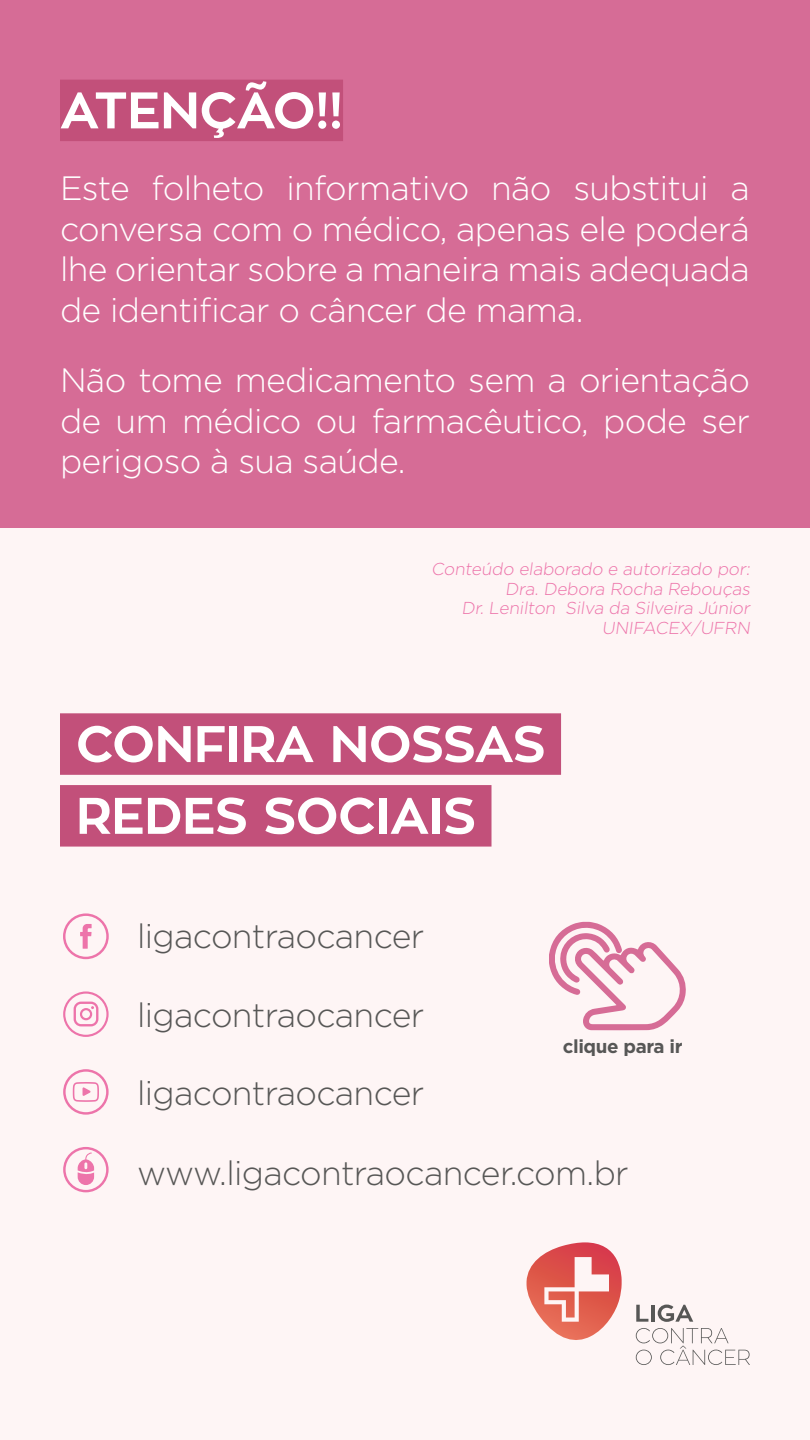
<style>
.page{position:relative;width:810px;height:1440px;background:#fff}
.page>*{position:absolute;margin:0;border:0;box-sizing:border-box;transform-origin:0 0}
.t1{font:700 51px/71.8px "Zona Pro";letter-spacing:-.01em;color:#fff}
.t2{font:300 33.75px/40.5px "Gotham Pro";letter-spacing:-.02em;color:#fff;text-align:justify}
.t3{font:300 33.75px "Gotham Pro";letter-spacing:-.02em;color:#575756}
.t4{font:700 18.75px "Gotham Pro";letter-spacing:-.02em;color:#575756}
.t5{font:300 17.25px/19.5px "Gotham Pro";color:#ed74aa;text-align:right}
</style>
<div class="page">
<div style="left:0;top:502px;width:810px;height:938px;background:#fef5f5"></div>
<div style="left:0;top:0;width:810px;height:528px;background:#d66c96"></div>
<div style="left:60px;top:80px;width:283px;height:61px;background:#c2507a"></div>
<div style="left:60px;top:713px;width:501px;height:62px;background:#c2507a"></div>
<div style="left:60px;top:785px;width:432px;height:62px;background:#c2507a"></div>
<svg style="left:527px;top:1242px;width:95px;height:98px"></svg>
<svg style="left:636px;top:1305px;width:12px;height:17px"></svg>
<hr style="left:651px;top:1305px;width:4px;height:17px;background:#575756">
<svg style="left:658px;top:1305px;width:35px;height:17px"></svg>
<svg style="left:636px;top:1328px;width:114px;height:37px"></svg>
<svg style="left:63px;top:913px;width:46px;height:46px"></svg>
<svg style="left:63px;top:991px;width:46px;height:46px"></svg>
<svg style="left:63px;top:1147px;width:46px;height:45px"></svg>
<svg style="left:63px;top:1069px;width:46px;height:46px"></svg>
<svg style="left:549px;top:922px;width:137px;height:108px"></svg>
<h1 class="t1" style="left:60px;top:75px;width:285px">ATENÇÃO!!</h1>
<p class="t2" style="left:60px;top:169px;width:691px">Este folheto informativo não substitui a conversa com o médico, apenas ele poderá lhe orientar sobre a maneira mais adequada de identificar o câncer de mama.</p>
<p class="t2" style="left:60px;top:361px;width:692px">Não tome medicamento sem a orientação de um médico ou farmacêutico, pode ser perigoso à sua saúde.</p>
<p class="t5" style="left:431px;top:559px;width:323px">Conteúdo elaborado e autorizado por:<br>Dra. Debora Rocha Rebouças<br>Dr. Lenilton Silva da Silveira Júnior<br>UNIFACEX/UFRN</p>
<h1 class="t1" style="left:76px;top:709px;width:471px">CONFIRA NOSSAS<br>REDES SOCIAIS</h1>
<p class="t3" style="left:137px;top:917px;width:289px">ligacontraocancer</p>
<p class="t3" style="left:137px;top:997px;width:289px">ligacontraocancer</p>
<p class="t3" style="left:137px;top:1075px;width:289px">ligacontraocancer</p>
<p class="t4" style="left:563px;top:1035px;width:121px">clique para ir</p>
<p class="t3" style="left:137px;top:1155px;width:493px">www.ligacontraocancer.com.br</p>
</div>
